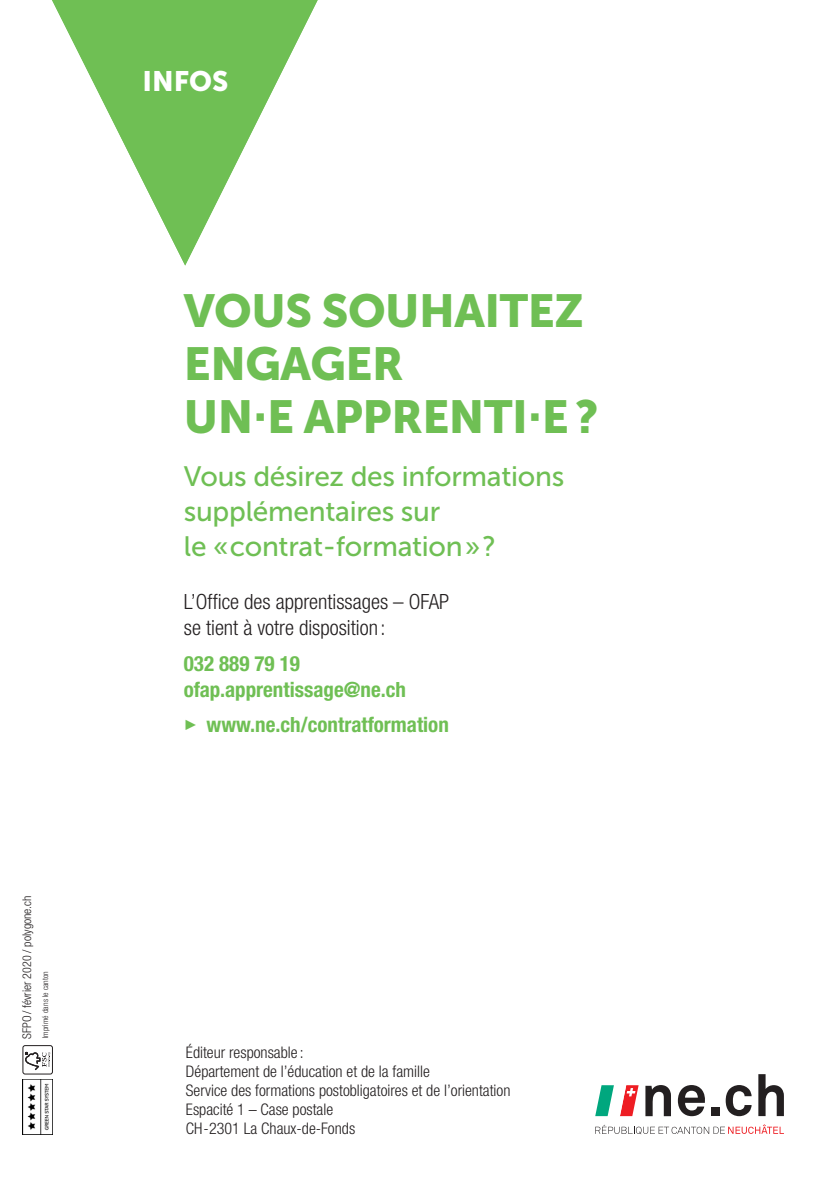
<style>
.page{position:relative;width:840px;height:1191px;background:#fff}
.page>*{position:absolute;margin:0;border:0;box-sizing:border-box;transform-origin:0 0}
.t1{font:46px "Museo Sans 900";letter-spacing:-.01em;color:#6fbf54}
.t2{font:28px/35.2px "Museo Sans 500";letter-spacing:-.01em;color:#6fbf54}
.t3{font:28px "Museo Sans 900";color:#fff}
.t4{font:700 condensed 21px/26.4px "Helvetica Neue LT Std";color:#6fbf54}
.t5{font:300 condensed 21px/26.4px "Helvetica Neue LT Std";color:#231f20}
.t6{font:300 condensed 16px "Helvetica Neue LT Std";color:#231f20}
.t7{font:300 condensed 12px "Helvetica Neue LT Std";color:#231f20}
.t8{font:300 condensed 8px "Helvetica Neue LT Std";letter-spacing:.005em;color:#231f20}
</style>
<div class="page">
<svg style="left:645px;top:1085px;width:25px;height:31px"></svg>
<svg style="left:677px;top:1085px;width:27px;height:31px"></svg>
<div style="left:710px;top:1107px;width:9px;height:9px;background:#231f20"></div>
<svg style="left:725px;top:1085px;width:26px;height:31px"></svg>
<svg style="left:758px;top:1074px;width:25px;height:42px"></svg>
<svg style="left:595px;top:1124px;width:188px;height:10px"></svg>
<svg style="left:595px;top:1085px;width:43px;height:31px"></svg>
<svg style="left:52px;top:0;width:265px;height:266px"></svg>
<img style="left:23px;top:1079px;width:30px;height:55px">
<div style="left:23px;top:1045px;width:30px;height:29px;border:1px solid #231f20;border-radius:2px"></div>
<svg style="left:25px;top:1052px;width:25px;height:18px"></svg>
<p class="t7" style="left:20px;top:1039px;width:145px;rotate:-90deg">SFPO/ février 2020 / polygone.ch</p>
<p class="t8" style="left:41px;top:1038px;width:69px;rotate:-90deg">Imprimé dans le canton</p>
<p class="t3" style="left:142px;top:66px;width:87px">INFOS</p>
<p class="t1" style="left:184px;top:285px;width:401px">VOUS SOUHAITEZ</p>
<p class="t1" style="left:184px;top:338px;width:221px">ENGAGER</p>
<p class="t1" style="left:184px;top:391px;width:416px">UN·E APPRENTI·E ?</p>
<p class="t2" style="left:184px;top:458px;width:381px">Vous désirez des informations supplémentaires sur<br>le « contrat-formation » ?</p>
<p class="t5" style="left:184px;top:588px;width:267px">L’Office des apprentissages – OFAP se tient à votre disposition :</p>
<p class="t4" style="left:184px;top:649px;width:223px">032 889 79 19 ofap.apprentissage@ne.ch</p>
<p class="t4" style="left:184px;top:711px;width:266px">✓ www.ne.ch/contratformation</p>
<p class="t6" style="left:186px;top:1043px;width:119px">Éditeur responsable :</p>
<p class="t6" style="left:186px;top:1062px;width:245px">Département de l’éducation et de la famille</p>
<p class="t6" style="left:186px;top:1081px;width:326px">Service des formations postobligatoires et de l’orientation</p>
<p class="t6" style="left:186px;top:1100px;width:149px">Espacité 1 – Case postale</p>
<p class="t6" style="left:186px;top:1119px;width:171px">CH-2301 La Chaux-de-Fonds</p>
</div>
